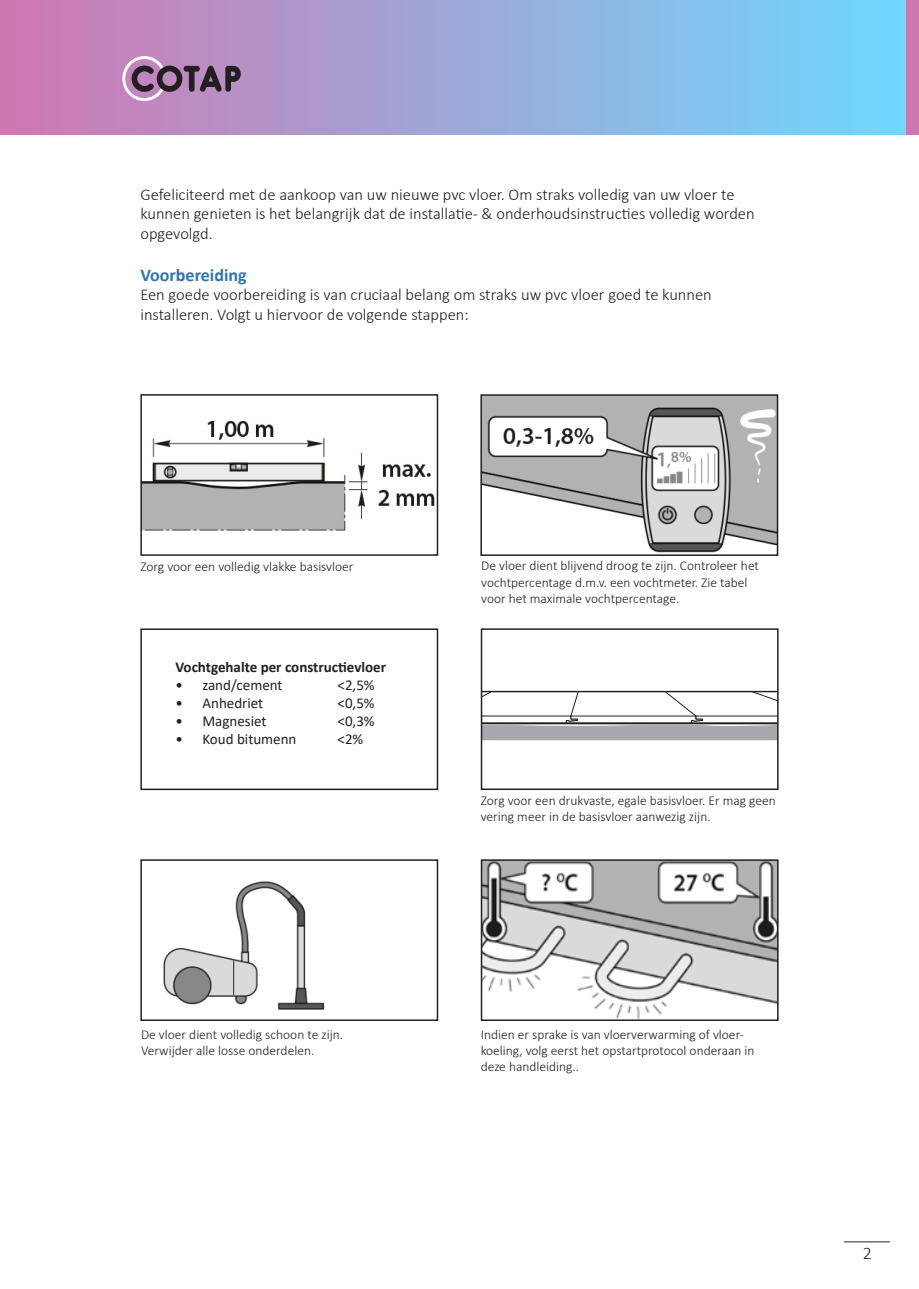
<style>
.page{position:relative;width:919px;height:1289px;background:#fff}
.page>*{position:absolute;margin:0;border:0;box-sizing:border-box;transform-origin:0 0}
.t1{font:700 18px "Calibri";color:#2e74b5}
.t2{font:300 18px "Calibri";color:#231f20}
.t3{font:300 16.5px/19.8px "Calibri";color:#231f20}
.t4{font:15px "Calibri";color:#231f20}
.t5{font:700 15px "Calibri";color:#231f20}
.t6{font:300 13.5px/16.2px "Calibri";color:#231f20}
</style>
<div class="page">
<div style="left:0;top:0;width:906px;height:134px;background:linear-gradient(to right,#cf77b1,#6ed8fe)"></div>
<div style="left:906px;top:0;width:12px;height:134px;background:#cf77b1"></div>
<svg style="left:122px;top:56px;width:119px;height:45px"></svg>
<hr style="left:844px;top:1241px;width:45px;height:1px;background:#231f20">
<img style="left:143px;top:421px;width:292px;height:110px">
<div style="left:140px;top:394px;width:298px;height:162px;border:2px solid #231f20"></div>
<img style="left:163px;top:881px;width:162px;height:129px">
<div style="left:140px;top:859px;width:298px;height:161px;border:2px solid #231f20"></div>
<svg style="left:483px;top:690px;width:292px;height:51px"></svg>
<div style="left:480px;top:628px;width:298px;height:162px;border:2px solid #231f20"></div>
<div style="left:140px;top:628px;width:298px;height:162px;border:2px solid #231f20"></div>
<img style="left:483px;top:397px;width:292px;height:156px">
<div style="left:480px;top:394px;width:298px;height:162px;border:2px solid #231f20"></div>
<img style="left:483px;top:862px;width:292px;height:155px">
<div style="left:480px;top:859px;width:298px;height:161px;border:2px solid #231f20"></div>
<p class="t3" style="left:140px;top:184px;width:615px">Gefeliciteerd met de aankoop van uw nieuwe pvc vloer. Om straks volledig van uw vloer te kunnen genieten is het belangrijk dat de installatie- &amp; onderhoudsinstructies volledig worden opgevolgd.</p>
<h1 class="t1" style="left:140px;top:262px;width:108px">Voorbereiding</h1>
<p class="t3" style="left:140px;top:285px;width:573px">Een goede voorbereiding is van cruciaal belang om straks uw pvc vloer goed te kunnen installeren. Volgt u hiervoor de volgende stappen:</p>
<p class="t6" style="left:140px;top:558px;width:215px">Zorg voor een volledig vlakke basisvloer</p>
<p class="t6" style="left:481px;top:557px;width:279px">De vloer dient blijvend droog te zijn. Controleer het vochtpercentage d.m.v. een vochtmeter. Zie tabel voor het maximale vochtpercentage.</p>
<p class="t5" style="left:175px;top:656px;width:212px">Vochtgehalte per constructievloer</p>
<p class="t4" style="left:175px;top:675px;width:109px">• zand/cement</p>
<p class="t4" style="left:337px;top:675px;width:39px">&lt;2,5%</p>
<p class="t4" style="left:175px;top:693px;width:89px">• Anhedriet</p>
<p class="t4" style="left:337px;top:693px;width:39px">&lt;0,5%</p>
<p class="t4" style="left:175px;top:711px;width:93px">• Magnesiet</p>
<p class="t4" style="left:337px;top:711px;width:39px">&lt;0,3%</p>
<p class="t4" style="left:175px;top:729px;width:122px">• Koud bitumenn</p>
<p class="t4" style="left:337px;top:729px;width:27px">&lt;2%</p>
<p class="t6" style="left:141px;top:1026px;width:204px">De vloer dient volledig schoon te zijn.<br>Verwijder alle losse onderdelen.</p>
<p class="t6" style="left:480px;top:792px;width:296px">Zorg voor een drukvaste, egale basisvloer. Er mag geen vering meer in de basisvloer aanwezig zijn.</p>
<p class="t6" style="left:480px;top:1026px;width:275px">Indien er sprake is van vloerverwarming of vloer&shy;koeling, volg eerst het opstartprotocol onderaan in deze handleiding..</p>
<h1 class="t2" style="left:862px;top:1241px;width:11px">2</h1>
</div>
